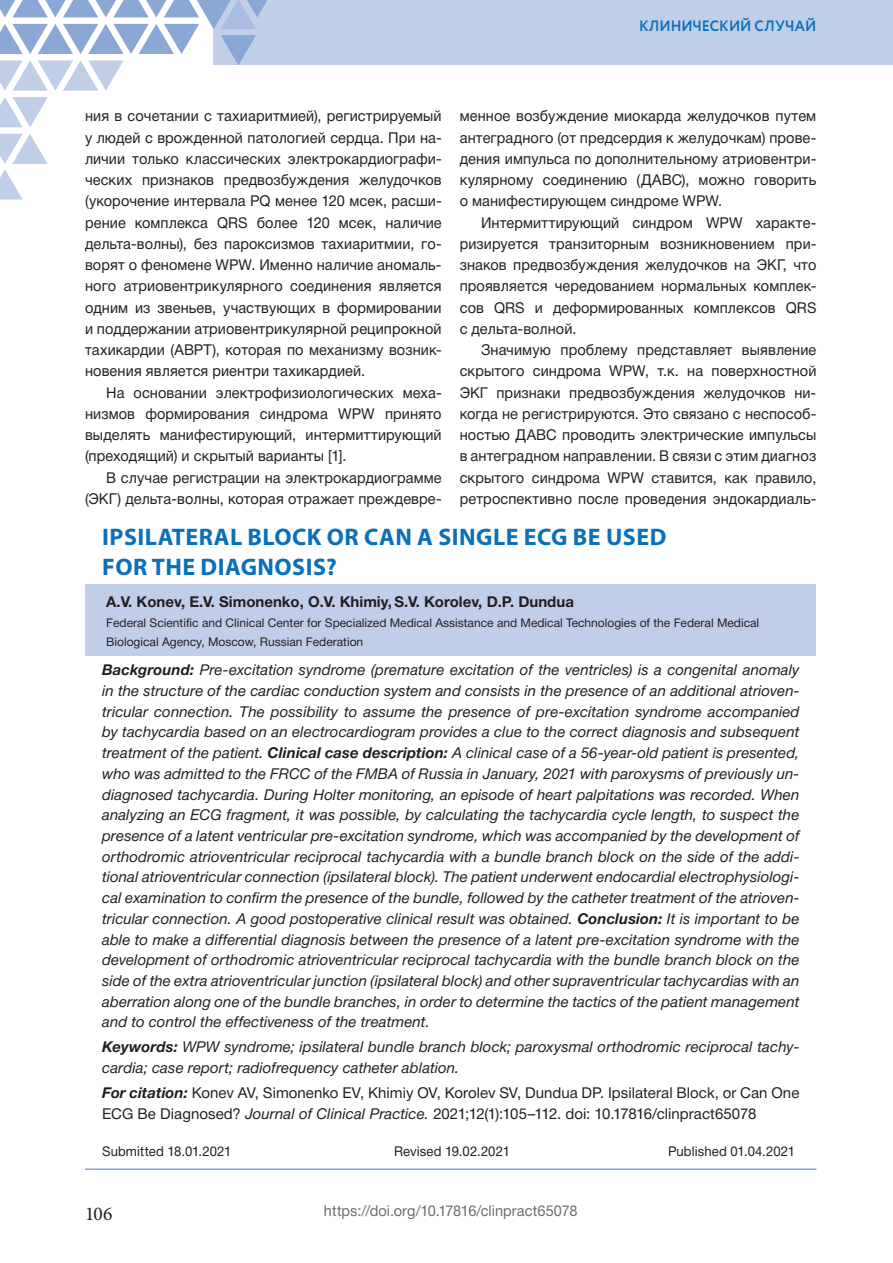
<style>
.page{position:relative;width:893px;height:1263px;background:#fff}
.page>*{position:absolute;margin:0;border:0;box-sizing:border-box;transform-origin:0 0}
.t1{font:700 24px/30px "Myriad Pro";letter-spacing:.02em;color:#0970b9}
.t2{font:19.5px "Minion Pro";color:#231f20}
.t3{font:italic 15px/20.7px "Helvetica Neue Cyr";letter-spacing:.005em;color:#231f20;text-align:justify}
.t4{font:15px/21.3px "Helvetica Neue Cyr";letter-spacing:.005em;color:#231f20;text-align:justify}
.t5{font:700 15px "Helvetica Neue Cyr";color:#231f20}
.t6{font:15px "Helvetica Neue Cyr";letter-spacing:.005em;color:#6c6d70}
.t7{font:700 15px "Circe";color:#0970b9;scale:.95 1}
.t8{font:13.5px "Helvetica Neue Cyr";letter-spacing:.005em;color:#231f20}
.t9{font:12px/19.5px "Helvetica Neue Cyr";color:#231f20}
.s1{font-weight:700}
.s2{font-weight:700;font-style:italic}
.s3{font-style:italic}
</style>
<div class="page">
<div style="left:214px;top:0;width:679px;height:65px;background:#c1cee8"></div>
<svg style="left:0;top:97px;width:48px;height:30px"></svg>
<svg style="left:0;top:134px;width:48px;height:65px"></svg>
<svg style="left:0;top:0;width:267px;height:91px"></svg>
<div style="left:85px;top:585px;width:731px;height:71px;background:#c1cee8"></div>
<hr style="left:85px;top:1168px;width:731px;height:2px;background:#8aa7d6">
<p class="t7" style="left:639px;top:16px;width:188px">КЛИНИЧЕСКИЙ СЛУЧАЙ</p>
<p class="t4" style="left:85px;top:107px;width:358px">ния в сочетании с тахиаритмией), регистрируемый у людей с врожденной патологией сердца. При на&shy;личии только классических электрокардиографи&shy;ческих признаков предвозбуждения желудочков (укорочение интервала PQ менее 120 мсек, расши&shy;рение комплекса QRS более 120 мсек, наличие дельта-волны), без пароксизмов тахиаритмии, го&shy;ворят о феномене WPW. Именно наличие аномаль&shy;ного атриовентрикулярного соединения является одним из звеньев, участвующих в формировании и поддержании атриовентрикулярной реципрокной тахикардии (АВРТ), которая по механизму возник&shy;новения является риентри тахикардией.</p>
<p class="t4" style="left:85px;top:383px;width:358px;text-indent:21px">На основании электрофизиологических меха&shy;низмов формирования синдрома WPW принято выделять манифестирующий, интермиттирующий (преходящий) и скрытый варианты [1].</p>
<p class="t4" style="left:85px;top:468px;width:358px;text-align:right">В случае регистрации на электрокардиограмме (ЭКГ) дельта-волны, которая отражает преждевре-</p>
<p class="t4" style="left:460px;top:107px;width:358px">менное возбуждение миокарда желудочков путем антеградного (от предсердия к желудочкам) прове&shy;дения импульса по дополнительному атриовентри&shy;кулярному соединению (ДАВС), можно говорить о манифестирующем синдроме WPW.</p>
<p class="t4" style="left:460px;top:213px;width:358px;text-indent:21px">Интермиттирующий синдром WPW характе&shy;ризируется транзиторным возникновением при&shy;знаков предвозбуждения желудочков на ЭКГ, что проявляется чередованием нормальных комплек&shy;сов QRS и деформированных комплексов QRS с дельта-волной.</p>
<p class="t4" style="left:460px;top:341px;width:358px;text-indent:21px">Значимую проблему представляет выявление скрытого синдрома WPW, т.к. на поверхностной ЭКГ признаки предвозбуждения желудочков ни&shy;когда не регистрируются. Это связано с неспособ&shy;ностью ДАВС проводить электрические импульсы в антеградном направлении. В связи с этим диагноз скрытого синдрома WPW ставится, как правило, ретроспективно после проведения эндока рдиаль-</p>
<h1 class="t1" style="left:102px;top:524px;width:566px">IPSILATERAL BLOCK OR CAN A SINGLE ECG BE USED<br>FOR THE DIAGNOSIS?</h1>
<p class="t5" style="left:106px;top:596px;width:469px">A.V. Konev, E.V. Simonenko, O.V. Khimiy, S.V. Korolev, D.P. Dundua</p>
<p class="t9" style="left:106px;top:614px;width:654px">Federal Scientific and Clinical Center for Specialized Medical Assistance and Medical Technologies of the Federal Medical<br>Biological Agency, Moscow, Russian Federation</p>
<p class="t3" style="left:102px;top:661px;width:699px"><span class="s1">Background:</span> Pre-excitation syndrome (premature excitation of the ventricles) is a congenital anomaly in the structure of the cardiac conduction system and consists in the presence of an additional atrioven&shy;tricular connection. The possibility to assume the presence of pre-excitation syndrome accompanied by tachycardia based on an electrocardiogram provides a clue to the correct diagnosis and subsequent treatment of the patient. <span class="s1">Clinical case description:</span> A clinical case of a 56-year-old patient is presented, who was admitted to the FRCC of the FMBA of Russia in January, 2021 with paroxysms of previously un&shy;diagnosed tachycardia. During Holter monitoring, an episode of heart palpitations was recorded. When analyzing an ECG fragment, it was possible, by calculating the tachycardia cycle length, to suspect the presence of a latent ventricular pre-excitation syndrome, which was accompanied by the development of orthodromic atrioventricular reciprocal tachycardia with a bundle branch block on the side of the addi&shy;tional atrioventricular connection (ipsilateral block). The patient underwent endocardial electrophysiologi&shy;cal examination to confirm the presence of the bundle, followed by the catheter treatment of the atrioven&shy;tricular connection. A good postoperative clinical result was obtained. <span class="s1">Conclusion:</span> It is important to be able to make a differential diagnosis between the presence of a latent pre-excitation syndrome with the development of orthodromic atrioventricular reciprocal tachycardia with the bundle branch block on the side of the extra atrioventricular junction (ipsilateral block) and other supraventricular tachycardias with an aberration along one of the bundle branches, in order to determine the tactics of the patient management and to control the effectiveness of the treatment.</p>
<p class="t3" style="left:102px;top:1038px;width:699px"><span class="s1">Keywords:</span> WPW syndrome; ipsilateral bundle branch block; paroxysmal orthodromic reciprocal tachy&shy;cardia; case report; radiofrequency catheter ablation.</p>
<p class="t4" style="left:102px;top:1084px;width:699px;line-height:20.7px"><span class="s2">For citation:</span> Konev AV, Simonenko EV, Khimiy OV, Korolev SV, Dundua DP. Ipsilateral Block, or Can One<br>ECG Be Diagnosed? <span class="s3">Journal of Clinical Practice.</span> 2021;12(1):105–112. doi: 10.17816/clinpract65078</p>
<p class="t8" style="left:102px;top:1146px;width:131px">Submitted 18.01.2021</p>
<p class="t8" style="left:394px;top:1146px;width:117px">Revised 19.02.2021</p>
<p class="t8" style="left:668px;top:1146px;width:129px">Published 01.04.2021</p>
<h2 class="t2" style="left:85px;top:1206px;width:29px">106</h2>
<p class="t6" style="left:324px;top:1205px;width:255px">https://doi.org/10.17816/clinpract65078</p>
</div>
